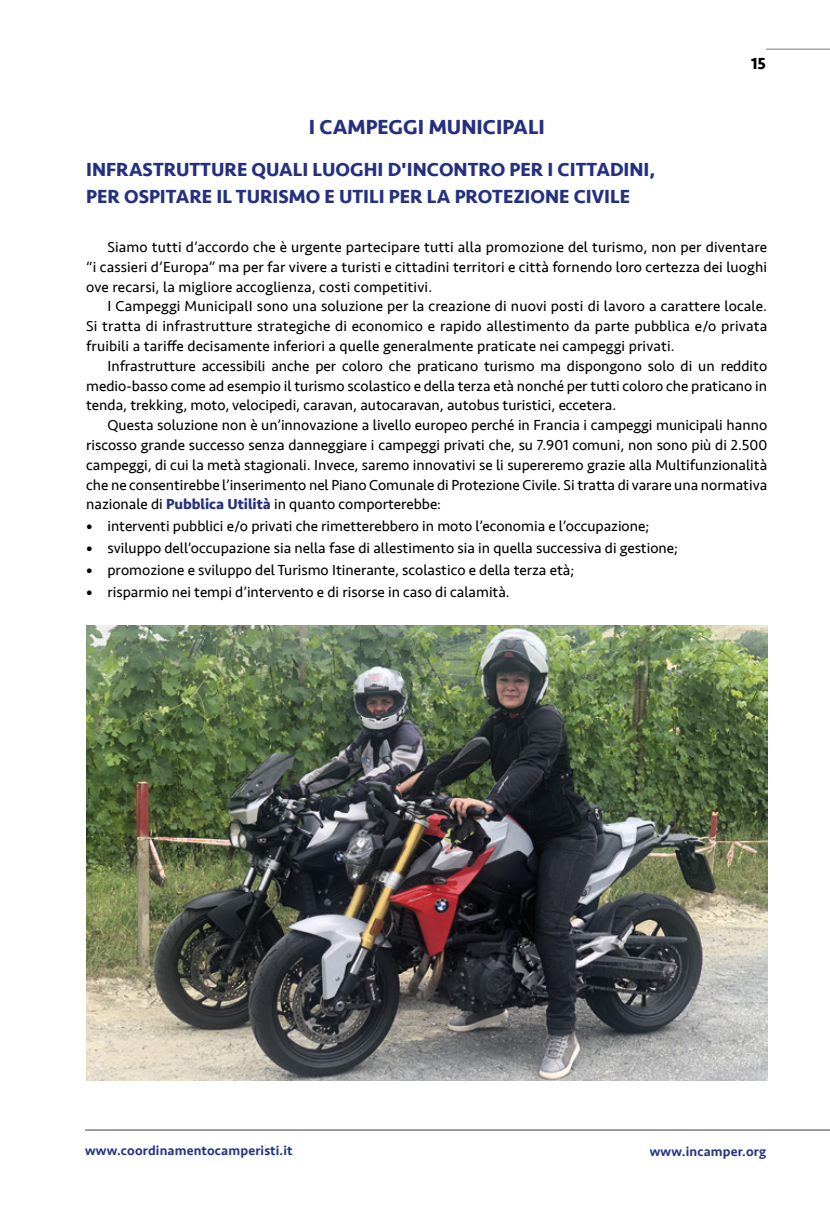
<style>
.page{position:relative;width:830px;height:1212px;background:#fff}
.page>*{position:absolute;margin:0;border:0;box-sizing:border-box;transform-origin:0 0}
.t1{font:700 21px "Seravek";color:#253081}
.t2{font:700 19.5px/27px "Seravek";color:#253081}
.t3{font:700 16.5px "Seravek";color:#000}
.t4{font:15px/19.8px "Seravek";color:#000;text-align:justify}
.t5{font:500 13.5px "Seravek";letter-spacing:.01em;color:#243588}
.s1{font-weight:700;color:#253081}
.s2{font-weight:700}
</style>
<div class="page">
<hr style="left:765px;top:49px;width:64px;height:1px;background:#878787">
<hr style="left:85px;top:1129px;width:744px;height:1px;background:#878787">
<img style="left:86px;top:625px;width:680px;height:455px">
<h1 class="t1" style="left:308px;top:110px;width:237px">I CAMPEGGI MUNICIPALI</h1>
<p class="t3" style="left:750px;top:51px;width:16px">15</p>
<h2 class="t2" style="left:86px;top:156px;width:570px">INFRASTRUTTURE QUALI LUOGHI D'INCONTRO PER I CITTADINI,<br>PER OSPITARE IL TURISMO E UTILI PER LA PROTEZIONE CIVILE</h2>
<p class="t4" style="left:86px;top:237px;width:682px;text-indent:21px">Siamo tutti d’accordo che è urgente partecipare tutti alla promozione del turismo, non per diventare “i cassieri d’Europa” ma per far vivere a turisti e cittadini territori e città fornendo loro certezza dei luoghi ove recarsi, la migliore accoglienza, costi competitivi.</p>
<p class="t4" style="left:86px;top:296px;width:682px;text-indent:21px">I Campeggi MunicipalI sono una soluzione per la creazione di nuovi posti di lavoro a carattere locale.<br>Si tratta di infrastrutture strategiche di economico e rapido allestimento da parte pubblica e/o privata fruibili a tariffe decisamente inferiori a quelle generalmente praticate nei campeggi privati.</p>
<p class="t4" style="left:86px;top:356px;width:682px;text-indent:21px">Infrastrutture accessibili anche per coloro che praticano turismo ma dispongono solo di un reddito medio-basso come ad esempio il turismo scolastico e della terza età nonché per tutti coloro che praticano in tenda, trekking, moto, velocipedi, caravan, autocaravan, autobus turistici, eccetera.</p>
<p class="t4" style="left:86px;top:415px;width:682px;text-indent:21px">Questa soluzione non è un’innovazione a livello europeo perché in Francia i campeggi municipali hanno riscosso grande successo senza danneggiare i campeggi privati che, su 7.901 comuni, non sono più di 2.500 campeggi, di cui la metà stagionali. Invece, saremo innovativi se li supereremo grazie alla Multifunzionalità che ne consentirebbe l’inserimento nel Piano Comunale di Protezione Civile. Si tratta di varare una normativa nazionale di <span class="s1">Pubblica Utilità</span> in quanto comporterebbe:</p>
<p class="t4" style="left:86px;top:516px;width:564px"><span class="s2">•</span> interventi pubblici e/o privati che rimetterebbero in moto l’economia e l’occupazione;</p>
<p class="t4" style="left:86px;top:538px;width:593px"><span class="s2">•</span> sviluppo dell’occupazione sia nella fase di allestimento sia in quella successiva di gestione;</p>
<p class="t4" style="left:86px;top:560px;width:489px"><span class="s2">•</span> promozione e sviluppo del Turismo Itinerante, scolastico e della terza età;</p>
<p class="t4" style="left:86px;top:582px;width:425px"><span class="s2">•</span> risparmio nei tempi d’intervento e di risorse in caso di calamità.</p>
<p class="t5" style="left:85px;top:1142px;width:209px">www.coordinamentocamperisti.it</p>
<p class="t5" style="left:649px;top:1143px;width:118px">www.incamper.org</p>
</div>
